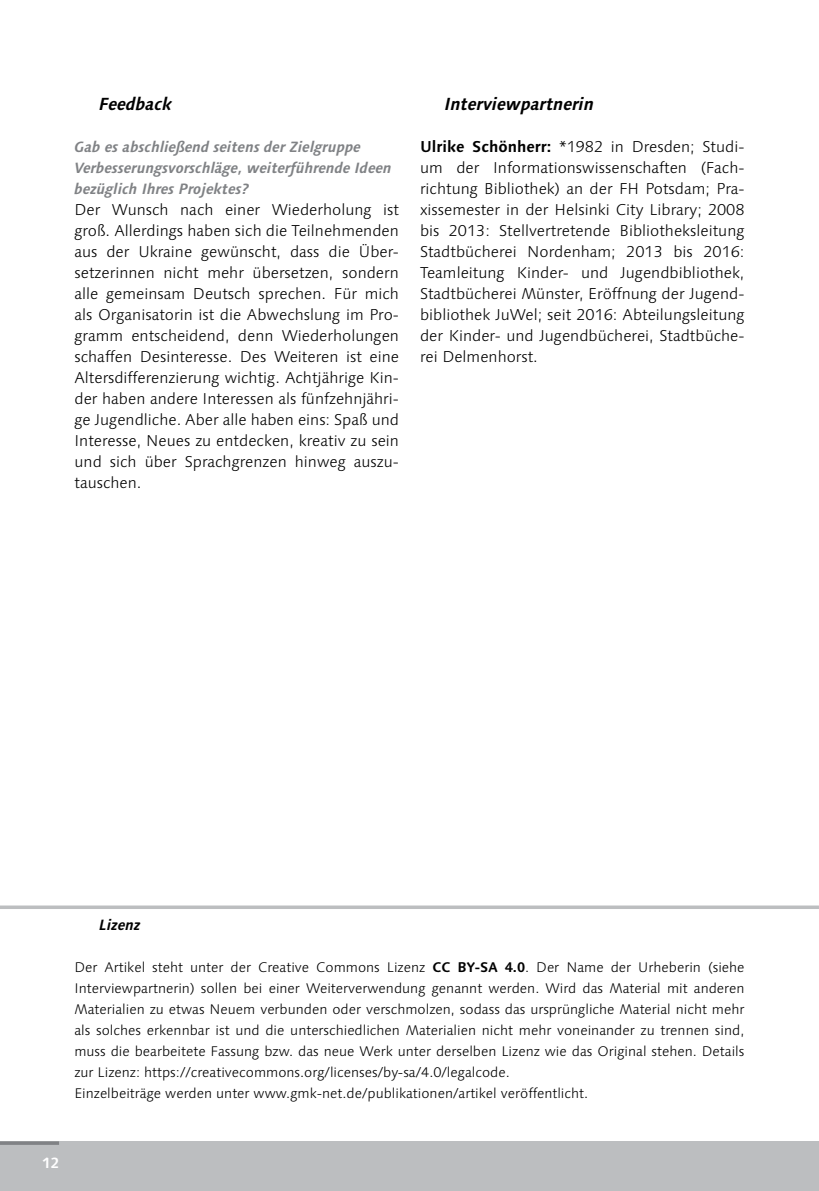
<style>
.page{position:relative;width:819px;height:1191px;background:#fff}
.page>*{position:absolute;margin:0;border:0;box-sizing:border-box;transform-origin:0 0}
.t1{font:italic 700 17.5px "Linotype Syntax";color:#000}
.t2{font:300 15.75px/21px "Linotype Syntax";color:#000;text-align:justify}
.t3{font:italic 700 14.88px/21px "Linotype Syntax";color:#808285}
.t4{font:italic 700 14.88px "Linotype Syntax";color:#000}
.t5{font:700 14.88px "Linotype Syntax";color:#fff}
.t6{font:300 14px/21px "Linotype Syntax";color:#000}
.s1{font-weight:700}
</style>
<div class="page">
<div style="left:0;top:1141px;width:819px;height:50px;background:#bcbec0"></div>
<hr style="left:0;top:1141px;width:59px;height:3px;background:#808285">
<svg style="left:0;top:905px;width:819px;height:4px;background:#c4c6c8"></svg>
<p class="t1" style="left:99px;top:94px;width:75px">Feedback</p>
<p class="t3" style="left:74px;top:137px;width:319px">Gab es abschließend seitens der Zielgruppe<br>Verbesserungsvorschläge, weiterführende Ideen bezüglich Ihres Projektes?</p>
<p class="t2" style="left:74px;top:199px;width:326px">Der Wunsch nach einer Wiederholung ist groß. Allerdings haben sich die Teilnehmenden aus der Ukraine gewünscht, dass die Über&shy;setzerinnen nicht mehr übersetzen, sondern alle gemeinsam Deutsch sprechen. Für mich als Organisatorin ist die Abwechslung im Pro&shy;gramm entscheidend, denn Wiederholungen schaffen Desinteresse. Des Weiteren ist eine Altersdifferenzierung wichtig. Achtjährige Kin&shy;der haben andere Interessen als fünfzehnjähri&shy;ge Jugendliche. Aber alle haben eins: Spaß und Interesse, Neues zu entdecken, kreativ zu sein und sich über Sprachgrenzen hinweg auszu&shy;tauschen.</p>
<p class="t1" style="left:445px;top:94px;width:151px">Interviewpartnerin</p>
<p class="t2" style="left:420px;top:136px;width:326px"><span class="s1">Ulrike Schönherr:</span> *1982 in Dresden; Studi&shy;um der Informationswissenschaften (Fach&shy;richtung Bibliothek) an der FH Potsdam; Pra&shy;xissemester in der Helsinki City Library; 2008 bis 2013: Stellvertretende Bibliotheksleitung Stadtbücherei Nordenham; 2013 bis 2016:<br>Teamleitung Kinder- und Jugendbibliothek, Stadtbücherei Münster, Eröffnung der Jugend&shy;bibliothek JuWel; seit 2016: Abteilungsleitung der Kinder- und Jugendbücherei, Stadtbüche&shy;rei Delmenhorst.</p>
<p class="t4" style="left:99px;top:915px;width:43px">Lizenz</p>
<p class="t6" style="left:74px;top:956px;width:671px">Der Artikel steht unter der Creative Commons Lizenz <span class="s1">CC BY-SA 4.0</span>. Der Name der Urheberin (siehe Interviewpartnerin) sollen bei einer Weiterverwendung genannt werden. Wird das Material mit anderen Materialien zu etwas Neuem verbunden oder verschmolzen, sodass das ursprüngliche Material nicht mehr als solches erkennbar ist und die unterschiedlichen Materialien nicht mehr voneinander zu trennen sind, muss die bearbeitete Fassung bzw. das neue Werk unter derselben Lizenz wie das Original stehen. Details zur Lizenz: https://creativecommons.org/licenses/by-sa/4.0/legalcode.<br>Einzelbeiträge werden unter www.gmk-net.de/publikationen/artikel veröffentlicht.</p>
<p class="t5" style="left:42px;top:1153px;width:19px">12</p>
</div>
